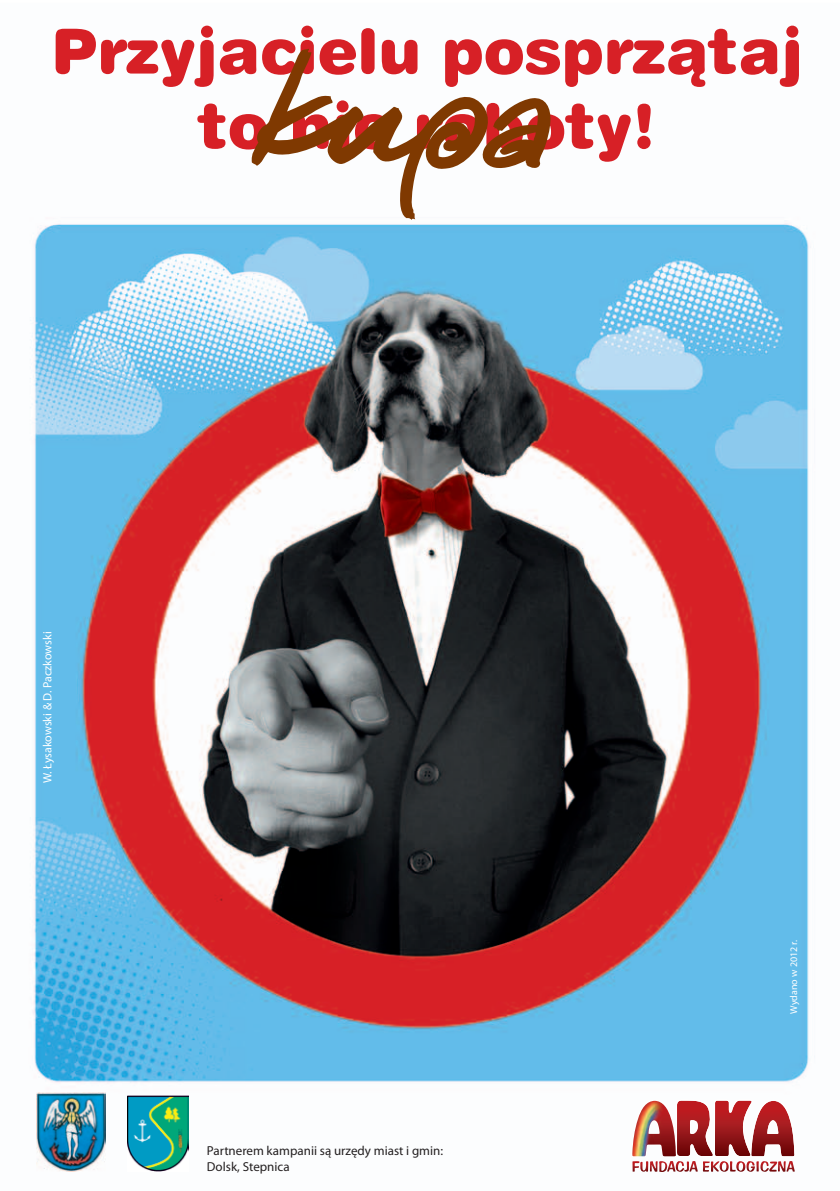
<style>
.page{position:relative;width:840px;height:1191px;background:#fff}
.page>*{position:absolute;margin:0;border:0;box-sizing:border-box;transform-origin:0 0}
.t1{font:62.4px/74.8px "Swis 721 Blk Rnd EU";color:#d72026;text-align:center}
.t2{font:13px/15.6px "Myriad Pro";color:#231f20}
.t3{font:12px "Myriad Pro";letter-spacing:-.005em;color:#fff}
.t4{font:10px "Myriad Pro";color:#fff}
</style>
<div class="page">
<img style="left:30px;top:48px;width:785px;height:1124px">
<img style="left:630px;top:1099px;width:165px;height:72px">
<svg style="left:491px;top:97px;width:60px;height:73px"></svg>
<svg style="left:250px;top:49px;width:241px;height:171px"></svg>
<img style="left:37px;top:1092px;width:68px;height:79px">
<img style="left:127px;top:1095px;width:62px;height:76px">
<h1 class="t1" style="left:51px;top:17px;width:752px">Przyjacielu posprzątaj to nie roboty!</h1>
<p class="t3" style="left:40px;top:783px;width:153px;rotate:-90deg">W. Łysakowski &amp; D. Paczkowski</p>
<p class="t2" style="left:207px;top:1143px;width:237px">Partnerem kampanii są urzędy miast i gmin:<br>Dolsk, Stepnica</p>
<p class="t4" style="left:787px;top:1013px;width:75px;rotate:-90deg">Wydano w 2012 r.</p>
</div>
